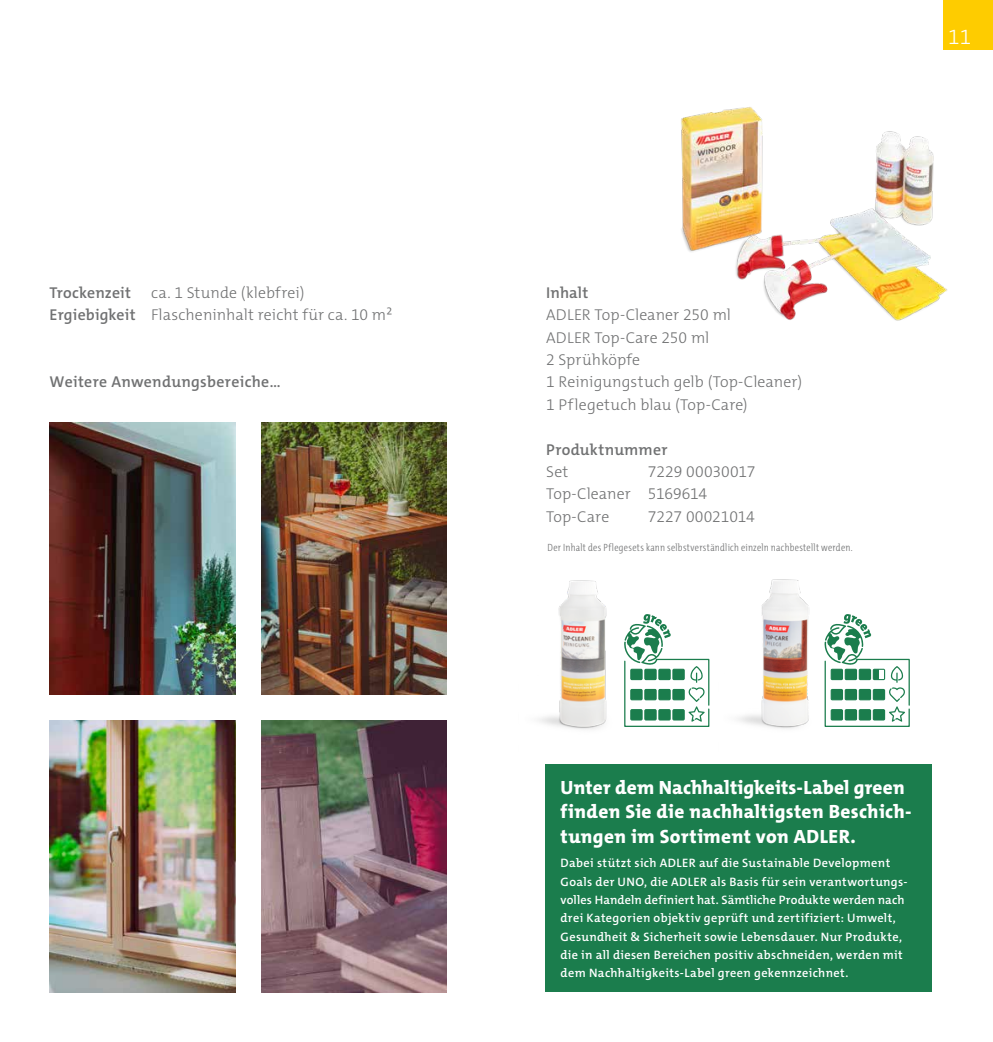
<style>
.page{position:relative;width:993px;height:1042px;background:#fff}
.page>*{position:absolute;margin:0;border:0;box-sizing:border-box;transform-origin:0 0}
.t1{font:300 21px "The Mix C4 s";color:#fff}
.t2{font:800 19.25px/24.5px "The Mix C4 s";letter-spacing:.02em;color:#fff}
.t3{font:300 15.75px/22.4px "The Mix C4 s";letter-spacing:.005em;color:#707172}
.t4{font:600 15.75px "The Mix C4 s";letter-spacing:.015em;color:#707172}
.t5{font:600 12.25px/18.4px "The Mix C4 s";letter-spacing:.03em;color:#fff}
.t6{font:300 10.5px "The Mix Cd";letter-spacing:.025em;color:#707172}
.s1{font-weight:600}
</style>
<div class="page">
<div style="left:943px;top:0;width:49px;height:50px;background:#fecc00"></div>
<img style="left:50px;top:422px;width:185px;height:272px">
<img style="left:261px;top:422px;width:185px;height:272px">
<img style="left:261px;top:720px;width:185px;height:272px">
<img style="left:50px;top:720px;width:185px;height:272px">
<img style="left:681px;top:107px;width:266px;height:214px">
<img style="left:539px;top:580px;width:110px;height:150px">
<svg style="left:624px;top:614px;width:85px;height:112px"></svg>
<img style="left:738px;top:579px;width:114px;height:150px">
<svg style="left:824px;top:614px;width:85px;height:112px"></svg>
<div style="left:545px;top:764px;width:386px;height:228px;background:#1b7d4d"></div>
<p class="t3" style="left:50px;top:281px;width:344px;text-indent:101px">ca. 1 Stunde (klebfrei)<br><span class="s1">Ergiebigkeit</span> Flascheninhalt reicht für ca. 10 m²</p>
<p class="t4" style="left:50px;top:282px;width:83px">Trockenzeit</p>
<p class="t4" style="left:50px;top:372px;width:232px">Weitere Anwendungsbereiche…</p>
<h1 class="t1" style="left:947px;top:24px;width:25px">11</h1>
<p class="t4" style="left:546px;top:282px;width:44px">Inhalt</p>
<p class="t3" style="left:546px;top:304px;width:257px">ADLER Top-Cleaner 250 ml<br>ADLER Top-Care 250 ml<br>2 Sprühköpfe<br>1 Reinigungstuch gelb (Top-Cleaner)<br>1 Pflegetuch blau (Top-Care)</p>
<p class="t4" style="left:546px;top:439px;width:123px">Produktnummer</p>
<p class="t3" style="left:546px;top:460px;width:24px">Set</p>
<p class="t3" style="left:546px;top:460px;width:211px;text-indent:101px">7229 00030017<br>Top-Cleaner 5169614<br>Top-Care</p>
<p class="t3" style="left:647px;top:505px;width:109px">7227 00021014</p>
<p class="t6" style="left:547px;top:540px;width:306px">Der Inhalt des Pflegesets kann selbstverständlich einzeln nachbestellt werden.</p>
<h2 class="t2" style="left:560px;top:775px;width:352px">Unter dem Nachhaltigkeits-Label green finden Sie die nachhaltigsten Beschich&shy;tungen im Sortiment von ADLER.</h2>
<p class="t5" style="left:560px;top:854px;width:348px">Dabei stützt sich ADLER auf die Sustainable Development Goals der UNO, die ADLER als Basis für sein verantwortungs&shy;volles Handeln definiert hat. Sämtliche Produkte werden nach drei Kategorien objektiv geprüft und zertifiziert: Umwelt, Gesundheit &amp; Sicherheit sowie Lebensdauer. Nur Produkte, die in all diesen Bereichen positiv abschneiden, werden mit dem Nachhaltigkeits-Label green gekennzeichnet.</p>
</div>
